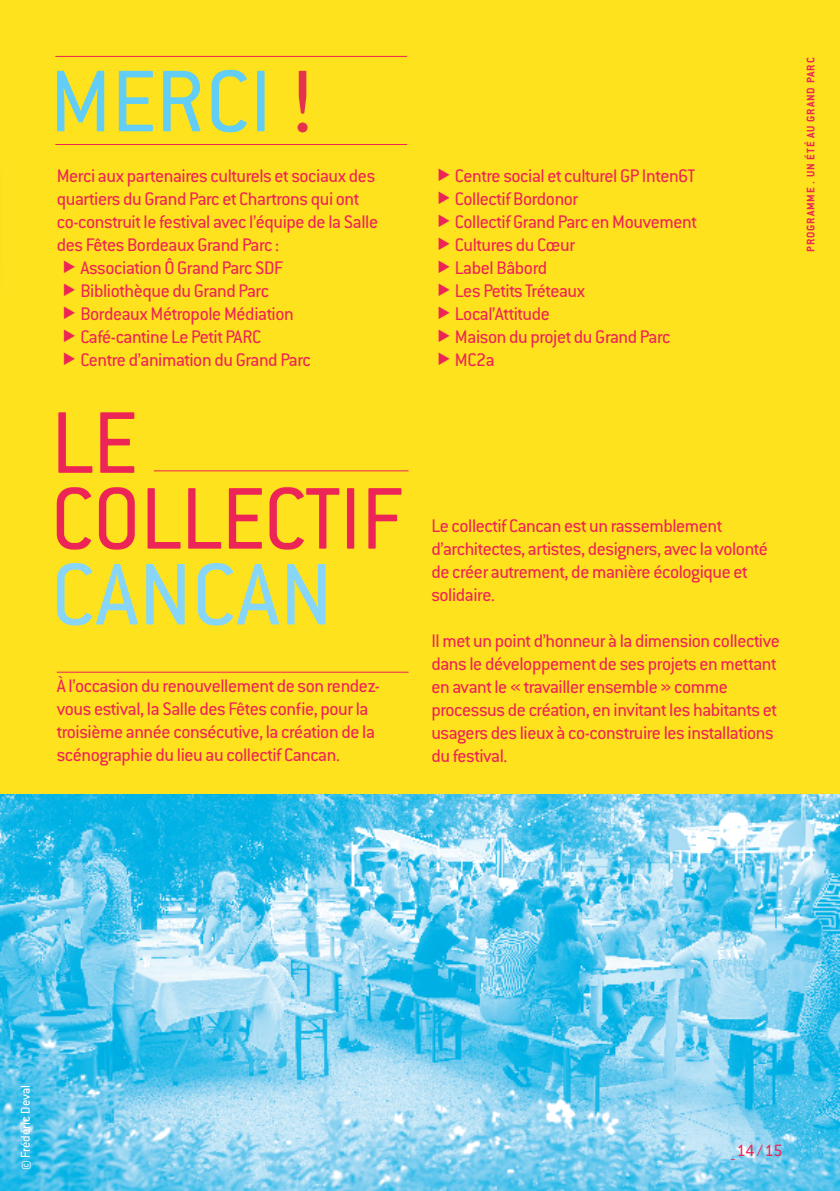
<style>
.page{position:relative;width:840px;height:1191px;background:#fff}
.page>*{position:absolute;margin:0;border:0;box-sizing:border-box;transform-origin:0 0}
.t1{font:96px "Conduit ITC";color:#ed2456}
.t2{font:96px "Conduit ITC";color:#87d6f7}
.t3{font:96px "Conduit ITC";color:#62cdf5}
.t4{font:20px/23px "Conduit ITC";letter-spacing:-.02em;color:#ed2456}
.t5{font:18px "Conduit ITC";color:#ed2456}
.Filet{font:14px "Conduit ITC";color:#fff}
.t6{font:700 12px "Conduit ITC";letter-spacing:.075em;color:#ed2456}
.s1{color:#e4334d}
</style>
<div class="page">
<div style="left:0;top:0;width:839px;height:1191px;background:#ffe21e"></div>
<hr style="left:154px;top:470px;width:254px;height:1px;background:#ed2456">
<hr style="left:57px;top:672px;width:351px;height:1px;background:#ed2456">
<hr style="left:55px;top:144px;width:352px;height:1px;background:#ed2456">
<hr style="left:55px;top:56px;width:352px;height:1px;background:#ed2456">
<img style="left:0;top:794px;width:839px;height:397px">
<p class="t3" style="left:50px;top:43px;width:268px">MERCI <span class="s1">!</span></p>
<p class="t4" style="left:57px;top:164px;width:323px">Merci aux partenaires culturels et sociaux des quartiers du Grand Parc et Chartrons qui ont co-construit le festival avec l’équipe de la Salle des Fêtes Bordeaux Grand Parc :</p>
<p class="t4" style="left:80px;top:256px;width:204px">Association Ô Grand Parc SDF</p>
<p class="t4" style="left:80px;top:279px;width:190px">Bibliothèque du Grand Parc</p>
<p class="t4" style="left:80px;top:302px;width:215px">Bordeaux Métropole Médiation</p>
<p class="t4" style="left:80px;top:325px;width:182px">Café-cantine Le Petit PARC</p>
<p class="t4" style="left:80px;top:348px;width:232px">Centre d’animation du Grand Parc</p>
<p class="t1" style="left:51px;top:385px;width:88px">LE</p>
<p class="t1" style="left:51px;top:460px;width:352px">COLLECTIF</p>
<p class="t2" style="left:51px;top:536px;width:283px">CANCAN</p>
<p class="t4" style="left:57px;top:673px;width:324px">À l’occasion du renouvellement de son rendez&shy;vous estival, la Salle des Fêtes confie, pour la troisième année consécutive, la création de la scénographie du lieu au collectif Cancan.</p>
<p class="t4" style="left:454px;top:163px;width:242px">Centre social et culturel GP Inten6T</p>
<p class="t4" style="left:454px;top:186px;width:124px">Collectif Bordonor</p>
<p class="t4" style="left:454px;top:209px;width:243px">Collectif Grand Parc en Mouvement</p>
<p class="t4" style="left:454px;top:232px;width:121px">Cultures du Cœur</p>
<p class="t4" style="left:454px;top:255px;width:94px">Label Bâbord</p>
<p class="t4" style="left:454px;top:278px;width:132px">Les Petits Tréteaux</p>
<p class="t4" style="left:454px;top:301px;width:96px">Local’Attitude</p>
<p class="t4" style="left:454px;top:324px;width:217px">Maison du projet du Grand Parc</p>
<p class="t4" style="left:454px;top:347px;width:41px">MC2a</p>
<p class="t6" style="left:803px;top:252px;width:196px;rotate:-90deg">PROGRAMME . UN ÉTÉ AU GRAND PARC</p>
<p class="t4" style="left:431px;top:513px;width:338px">Le collectif Cancan est un rassemblement d’architectes, artistes, designers, avec la volonté de créer autrement, de manière écologique et solidaire.</p>
<p class="t4" style="left:431px;top:628px;width:350px">Il met un point d’honneur à la dimension collective dans le développement de ses projets en mettant en avant le « travailler ensemble » comme processus de création, en invitant les habitants et usagers des lieux à co-construire les installations du festival.</p>
<p class="Filet" style="left:17px;top:1169px;width:86px;rotate:-90deg">© Frédéric Deval</p>
<p class="t5" style="left:730px;top:1139px;width:53px">_ 14 / 15</p>
</div>
